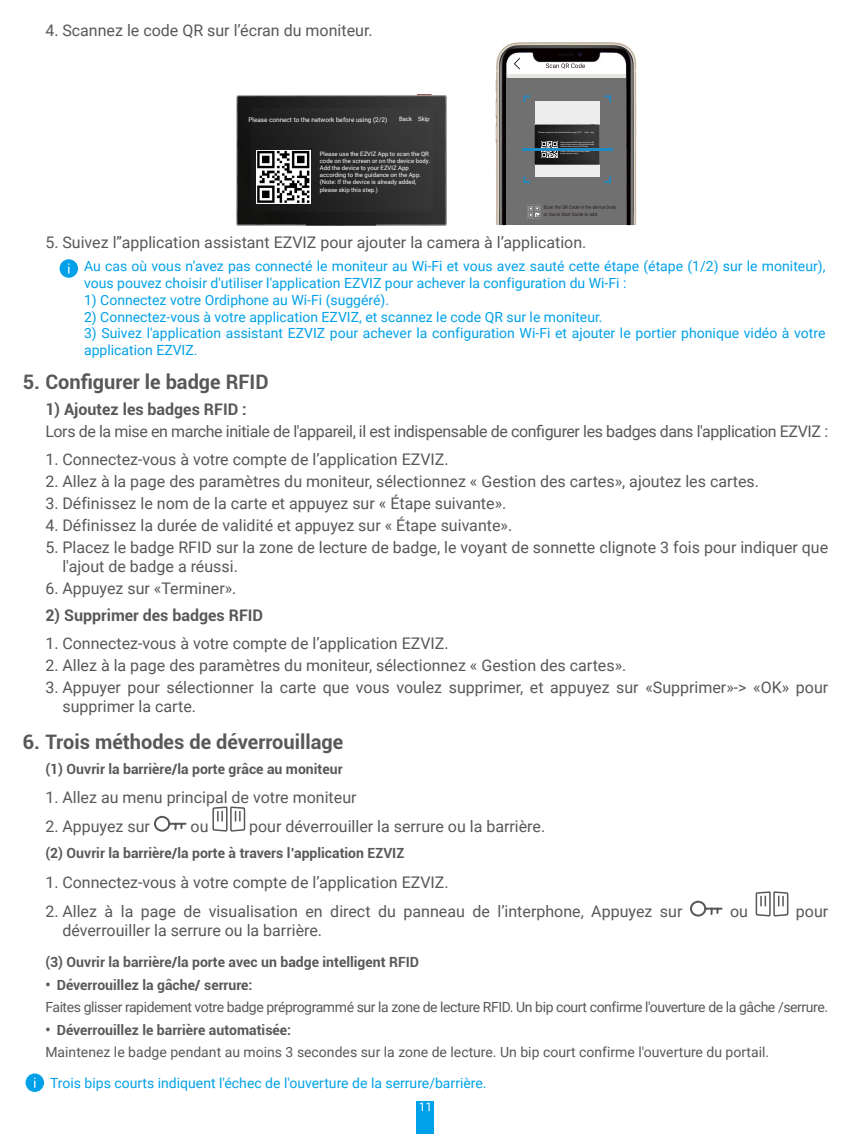
<style>
.page{position:relative;width:851px;height:1134px;background:#fff}
.page>*{position:absolute;margin:0;border:0;box-sizing:border-box;transform-origin:0 0}
.t1{font:700 20px "Roboto";color:#595857}
.t2{font:16px/19.2px "Roboto";color:#595857}
.t3{font:16px "Roboto";letter-spacing:-.025em;color:#595857}
.t4{font:700 16px "Roboto";color:#595857}
.t5{font:14px/16.8px "Roboto";color:#00a1e9}
.t6{font:700 14px "Roboto";color:#595857}
.t7{font:14px "Roboto";letter-spacing:-.03em;color:#595857}
.t8{font:14px "Roboto";color:#595857}
.t9{font:12px "Roboto";color:#fff}
.t10{font:6.4px "Roboto";color:#fff}
.t11{font:6px/7.2px "Roboto";color:#fff}
</style>
<div class="page">
<div style="left:417px;top:1101px;width:17px;height:33px;background:#00a1e9"></div>
<img style="left:236px;top:95px;width:210px;height:131px">
<img style="left:257px;top:150px;width:53px;height:54px">
<img style="left:495px;top:42px;width:141px;height:183px">
<div style="left:506px;top:78px;width:119px;height:147px;background:#707070"></div>
<div style="left:526px;top:64px;width:82px;height:7px;background:#fff"></div>
<hr style="left:506px;top:74px;width:119px;height:4px;background:#e6e6e3">
<svg style="left:513px;top:58px;width:7px;height:11px"></svg>
<svg style="left:545px;top:63px;width:40px;height:6px"></svg>
<svg style="left:604px;top:96px;width:7px;height:6px"></svg>
<svg style="left:523px;top:96px;width:7px;height:6px"></svg>
<svg style="left:523px;top:176px;width:7px;height:7px"></svg>
<svg style="left:604px;top:176px;width:7px;height:7px"></svg>
<svg style="left:527px;top:205px;width:89px;height:13px"></svg>
<div style="left:534px;top:102px;width:65px;height:75px;background:#ededed"></div>
<img style="left:534px;top:124px;width:65px;height:41px">
<img style="left:541px;top:141px;width:16px;height:17px">
<hr style="left:521px;top:149px;width:91px;height:2px;background:#218ac2">
<svg style="left:60px;top:259px;width:18px;height:19px"></svg>
<svg style="left:154px;top:815px;width:33px;height:17px"></svg>
<svg style="left:212px;top:806px;width:34px;height:26px"></svg>
<svg style="left:690px;top:900px;width:33px;height:17px"></svg>
<svg style="left:755px;top:891px;width:34px;height:26px"></svg>
<div style="left:26px;top:1073px;width:18px;height:19px;background:#00a1e9;border-radius:50%"></div>
<p class="t2" style="left:45px;top:20px;width:329px">4. Scannez le code QR sur l’écran du moniteur.</p>
<p class="t10" style="left:248px;top:115px;width:140px">Please connect to the network before using (2/2)</p>
<p class="t11" style="left:399px;top:116px;width:32px">Back Skip</p>
<p class="t11" style="left:320px;top:150px;width:112px">Please use the EZVIZ App to scan the QR code on the screen or on the device body.<br>Add the device to your EZVIZ App according to the guidance on the App. (Note: If the device is already added, please skip this step.)</p>
<p class="t2" style="left:45px;top:232px;width:542px">5. Suivez l’’application assistant EZVIZ pour ajouter la camera à l’application.</p>
<p class="t5" style="left:84px;top:257px;width:742px">Au cas où vous n’avez pas connecté le moniteur au Wi-Fi et vous avez sauté cette étape (étape (1/2) sur le moniteur), vous pouvez choisir d'utiliser l'application EZVIZ pour achever la configuration du Wi-Fi :</p>
<p class="t5" style="left:84px;top:291px;width:306px">1) Connectez votre Ordiphone au Wi-Fi (suggéré).</p>
<p class="t5" style="left:84px;top:308px;width:520px">2) Connectez-vous à votre application EZVIZ, et scannez le code QR sur le moniteur.</p>
<p class="t5" style="left:84px;top:325px;width:742px">3) Suivez l'application assistant EZVIZ pour achever la configuration Wi-Fi et ajouter le portier phonique vidéo à votre application EZVIZ.</p>
<p class="t1" style="left:23px;top:368px;width:247px">5. Configurer le badge RFID</p>
<p class="t4" style="left:45px;top:398px;width:203px">1) Ajoutez les badges RFID :</p>
<p class="t3" style="left:45px;top:420px;width:784px">Lors de la mise en marche initiale de l'appareil, il est indispensable de configurer les badges dans l'application EZVIZ :</p>
<p class="t2" style="left:45px;top:449px;width:405px">1. Connectez-vous à votre compte de l’application EZVIZ.</p>
<p class="t2" style="left:45px;top:471px;width:715px">2. Allez à la page des paramètres du moniteur, sélectionnez « Gestion des cartes», ajoutez les cartes.</p>
<p class="t2" style="left:45px;top:493px;width:462px">3. Définissez le nom de la carte et appuyez sur « Étape suivante».</p>
<p class="t2" style="left:45px;top:515px;width:468px">4. Définissez la durée de validité et appuyez sur « Étape suivante».</p>
<p class="t2" style="left:62px;top:537px;width:767px;text-indent:-17px">5. Placez le badge RFID sur la zone de lecture de badge, le voyant de sonnette clignote 3 fois pour indiquer que l'ajout de badge a réussi.</p>
<p class="t2" style="left:45px;top:578px;width:193px">6. Appuyez sur «Terminer».</p>
<p class="t4" style="left:45px;top:604px;width:219px">2) Supprimer des badges RFID</p>
<p class="t2" style="left:45px;top:633px;width:405px">1. Connectez-vous à votre compte de l’application EZVIZ.</p>
<p class="t2" style="left:45px;top:655px;width:582px">2. Allez à la page des paramètres du moniteur, sélectionnez « Gestion des cartes».</p>
<p class="t2" style="left:62px;top:677px;width:767px;text-indent:-17px">3. Appuyer pour sélectionner la carte que vous voulez supprimer, et appuyez sur «Supprimer»-&gt; «OK» pour supprimer la carte.</p>
<p class="t1" style="left:23px;top:728px;width:322px">6. Trois méthodes de déverrouillage</p>
<p class="t6" style="left:45px;top:759px;width:299px">(1) Ouvrir la barrière/la porte grâce au moniteur</p>
<p class="t2" style="left:45px;top:787px;width:313px">1. Allez au menu principal de votre moniteur</p>
<p class="t2" style="left:45px;top:816px;width:106px">2. Appuyez sur</p>
<p class="t2" style="left:190px;top:816px;width:19px">ou</p>
<p class="t2" style="left:249px;top:816px;width:297px">pour déverrouiller la serrure ou la barrière.</p>
<p class="t6" style="left:45px;top:844px;width:360px">(2) Ouvrir la barrière/la porte à travers l’application EZVIZ</p>
<p class="t2" style="left:45px;top:872px;width:405px">1. Connectez-vous à votre compte de l’application EZVIZ.</p>
<p class="t2" style="left:45px;top:901px;width:638px">2. Allez à la page de visualisation en direct du panneau de l’interphone, Appuyez sur</p>
<p class="t2" style="left:730px;top:901px;width:19px">ou</p>
<p class="t2" style="left:795px;top:901px;width:34px">pour</p>
<p class="t2" style="left:62px;top:920px;width:261px">déverrouiller la serrure ou la barrière.</p>
<p class="t6" style="left:45px;top:952px;width:375px">(3) Ouvrir la barrière/la porte avec un badge intelligent RFID</p>
<p class="t6" style="left:45px;top:975px;width:209px">• Déverrouillez la gâche/ serrure:</p>
<p class="t7" style="left:45px;top:997px;width:784px">Faites glisser rapidement votre badge préprogrammé sur la zone de lecture RFID. Un bip court confirme l'ouverture de la gâche /serrure.</p>
<p class="t6" style="left:45px;top:1020px;width:247px">• Déverrouillez le barrière automatisée:</p>
<p class="t8" style="left:45px;top:1042px;width:725px">Maintenez le badge pendant au moins 3 secondes sur la zone de lecture. Un bip court confirme l'ouverture du portail.</p>
<p class="t5" style="left:50px;top:1074px;width:438px">Trois bips courts indiquent l'échec de l'ouverture de la serrure/barrière.</p>
<p class="t9" style="left:418px;top:1099px;width:15px">11</p>
</div>
